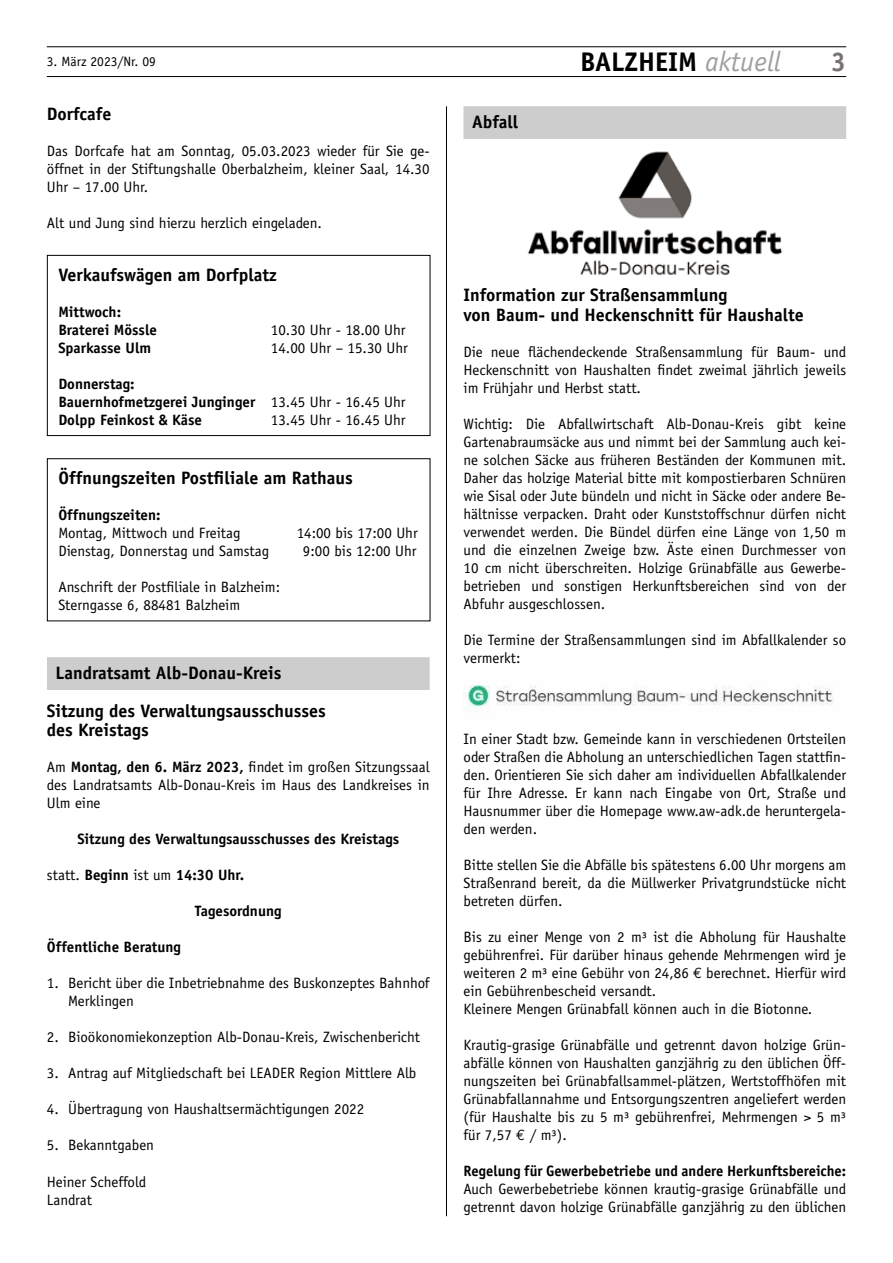
<style>
.page{position:relative;width:893px;height:1263px;background:#fff}
.page>*{position:absolute;margin:0;border:0;box-sizing:border-box;transform-origin:0 0}
.t1{font:700 27px "Officina Sans";color:#000}
.t2{font:700 27px "Officina Sans";color:#787370}
.t3{font:700 18px/38px "Officina Sans";color:#000}
.t4{font:15px/18px "Officina Sans";color:#000;text-align:justify}
.t5{font:700 15px/18px "Officina Sans";color:#000}
.t6{font:13.5px "Officina Sans";color:#000}
.s1{font-weight:400;font-style:italic;font-size:28.35px;color:#a19f9d}
.s2{font-weight:400}
.s3{font-weight:700}
.s4{font-family:"Euro Mono"}
</style>
<div class="page">
<hr style="left:47px;top:76px;width:799px;height:1px;background:#000">
<hr style="left:47px;top:47px;width:799px;height:1px;background:#000">
<hr style="left:446px;top:106px;width:1px;height:1110px;background:#000">
<div style="left:47px;top:255px;width:383px;height:181px;border:1px solid #000"></div>
<div style="left:47px;top:458px;width:383px;height:163px;border:1px solid #000"></div>
<div style="left:47px;top:657px;width:383px;height:33px;background:#cecdcd"></div>
<div style="left:463px;top:106px;width:383px;height:33px;background:#cecdcd"></div>
<img style="left:527px;top:151px;width:256px;height:124px">
<img style="left:463px;top:685px;width:371px;height:27px">
<h1 class="t1" style="left:580px;top:45px;width:202px">BALZHEIM <span class="s1">aktuell</span></h1>
<p class="t6" style="left:47px;top:53px;width:111px">3. März 2023/Nr. 09</p>
<h1 class="t2" style="left:831px;top:45px;width:17px">3</h1>
<p class="t3" style="left:47px;top:95px;width:66px">Dorfcafe</p>
<p class="t4" style="left:47px;top:142px;width:384px">Das Dorfcafe hat am Sonntag, 05.03.2023 wieder für Sie ge&shy;öffnet in der Stiftungshalle Oberbalzheim, kleiner Saal, 14.30<br>Uhr – 17.00 Uhr.</p>
<p class="t4" style="left:47px;top:214px;width:277px">Alt und Jung sind hierzu herzlich eingeladen.</p>
<p class="t3" style="left:58px;top:255px;width:220px">Verkaufswägen am Dorfplatz</p>
<p class="t5" style="left:58px;top:302px;width:100px">Mittwoch:<br>Braterei Mössle</p>
<p class="t3" style="left:472px;top:103px;width:47px">Abfall</p>
<p class="t3" style="left:463px;top:285px;width:342px;line-height:19.5px">Information zur Straßensammlung<br>von Baum- und Heckenschnitt für Haushalte</p>
<p class="t4" style="left:463px;top:343px;width:384px">Die neue flächendeckende Straßensammlung für Baum- und Heckenschnitt von Haushalten findet zweimal jährlich jeweils im Frühjahr und Herbst statt.</p>
<p class="t4" style="left:463px;top:415px;width:384px">Wichtig: Die Abfallwirtschaft Alb-Donau-Kreis gibt keine Gartenabraumsäcke aus und nimmt bei der Sammlung auch kei&shy;ne solchen Säcke aus früheren Beständen der Kommunen mit.<br>Daher das holzige Material bitte mit kompostierbaren Schnüren wie Sisal oder Jute bündeln und nicht in Säcke oder andere Be&shy;hältnisse verpacken. Draht oder Kunststoffschnur dürfen nicht verwendet werden. Die Bündel dürfen eine Länge von 1,50 m und die einzelnen Zweige bzw. Äste einen Durchmesser von 10 cm nicht überschreiten. Holzige Grünabfälle aus Gewerbe&shy;betrieben und sonstigen Herkunftsbereichen sind von der Abfuhr ausgeschlossen.</p>
<p class="t4" style="left:463px;top:631px;width:384px">Die Termine der Straßensammlungen sind im Abfallkalender so vermerkt:</p>
<p class="t4" style="left:271px;top:320px;width:136px">10.30 Uhr - 18.00 Uhr</p>
<p class="t5" style="left:58px;top:338px;width:94px">Sparkasse Ulm</p>
<p class="t4" style="left:271px;top:338px;width:138px">14.00 Uhr – 15.30 Uhr</p>
<p class="t5" style="left:58px;top:374px;width:349px">Donnerstag:<br>Bauernhofmetzgerei Junginger <span class="s2">13.45 Uhr - 16.45 Uhr<br></span>Dolpp Feinkost &amp; Käse</p>
<p class="t4" style="left:271px;top:410px;width:136px">13.45 Uhr - 16.45 Uhr</p>
<p class="t3" style="left:58px;top:459px;width:296px">Öffnungszeiten Postfiliale am Rathaus</p>
<p class="t5" style="left:58px;top:506px;width:104px">Öffnungszeiten:</p>
<p class="t4" style="left:58px;top:524px;width:184px">Montag, Mittwoch und Freitag</p>
<p class="t4" style="left:297px;top:524px;width:123px">14:00 bis 17:00 Uhr</p>
<p class="t4" style="left:58px;top:542px;width:212px">Dienstag, Donnerstag und Samstag</p>
<p class="t4" style="left:303px;top:542px;width:115px">9:00 bis 12:00 Uhr</p>
<p class="t4" style="left:58px;top:578px;width:223px">Anschrift der Postfiliale in Balzheim:<br>Sterngasse 6, 88481 Balzheim</p>
<p class="t3" style="left:47px;top:654px;width:280px;text-indent:9px">Landratsamt Alb-Donau-Kreis<br>Sitzung des Verwaltungsausschusses</p>
<p class="t3" style="left:47px;top:711px;width:104px">des Kreistags</p>
<p class="t4" style="left:47px;top:758px;width:384px">Am <span class="s3">Montag, den 6. März 2023,</span> findet im großen Sitzungssaal des Landratsamts Alb-Donau-Kreis im Haus des Landkreises in Ulm eine</p>
<p class="t5" style="left:77px;top:830px;width:323px">Sitzung des Verwaltungsausschusses des Kreistags</p>
<p class="t5" style="left:47px;top:866px;width:199px"><span class="s2">statt.</span> Beginn <span class="s2">ist um</span> 14:30 Uhr.</p>
<p class="t5" style="left:195px;top:902px;width:88px">Tagesordnung</p>
<p class="t5" style="left:47px;top:938px;width:136px">Öffentliche Beratung</p>
<p class="t4" style="left:68px;top:974px;width:363px;text-indent:-21px">1. Bericht über die Inbetriebnahme des Buskonzeptes Bahnhof<br>Merklingen</p>
<p class="t4" style="left:47px;top:1028px;width:375px">2. Bioökonomiekonzeption Alb-Donau-Kreis, Zwischenbericht</p>
<p class="t4" style="left:47px;top:1064px;width:371px">3. Antrag auf Mitgliedschaft bei LEADER Region Mittlere Alb</p>
<p class="t4" style="left:47px;top:1100px;width:319px">4. Übertragung von Haushaltsermächtigungen 2022</p>
<p class="t4" style="left:47px;top:1136px;width:109px">5. Bekanntgaben</p>
<p class="t4" style="left:47px;top:1172px;width:101px">Heiner Scheffold<br>Landrat</p>
<p class="t4" style="left:463px;top:730px;width:384px">In einer Stadt bzw. Gemeinde kann in verschiedenen Ortsteilen oder Straßen die Abholung an unterschiedlichen Tagen stattfin&shy;den. Orientieren Sie sich daher am individuellen Abfallkalender für Ihre Adresse. Er kann nach Eingabe von Ort, Straße und Hausnummer über die Homepage www.aw-adk.de heruntergela&shy;den werden.</p>
<p class="t4" style="left:463px;top:856px;width:384px">Bitte stellen Sie die Abfälle bis spätestens 6.00 Uhr morgens am Straßenrand bereit, da die Müllwerker Privatgrundstücke nicht betreten dürfen.</p>
<p class="t4" style="left:463px;top:928px;width:384px;text-align:left">Bis zu einer Menge von 2 m³ ist die Abholung für Haushalte gebührenfrei. Für darüber hinaus gehende Mehrmengen wird je weiteren 2 m³ eine Gebühr von 24,86 <span class="s4">€</span> berechnet. Hierfür wird ein Gebührenbescheid versandt.<br>Kleinere Mengen Grünabfall können auch in die Biotonne.</p>
<p class="t4" style="left:463px;top:1036px;width:384px">Krautig-grasige Grünabfälle und getrennt davon holzige Grün&shy;abfälle können von Haushalten ganzjährig zu den üblichen Öff&shy;nungszeiten bei Grünabfallsammel-plätzen, Wertstoffhöfen mit Grünabfallannahme und Entsorgungszentren angeliefert werden (für Haushalte bis zu 5 m³ gebührenfrei, Mehrmengen &gt; 5 m³ für 7,57 <span class="s4">€</span> / m³).</p>
<p class="t5" style="left:463px;top:1161px;width:384px">Regelung für Gewerbebetriebe und andere Herkunftsbereiche:</p>
<p class="t4" style="left:463px;top:1180px;width:384px">Auch Gewerbebetriebe können krautig-grasige Grünabfälle und getrennt davon holzige Grünabfälle ganzjährig zu den üblichen</p>
</div>
